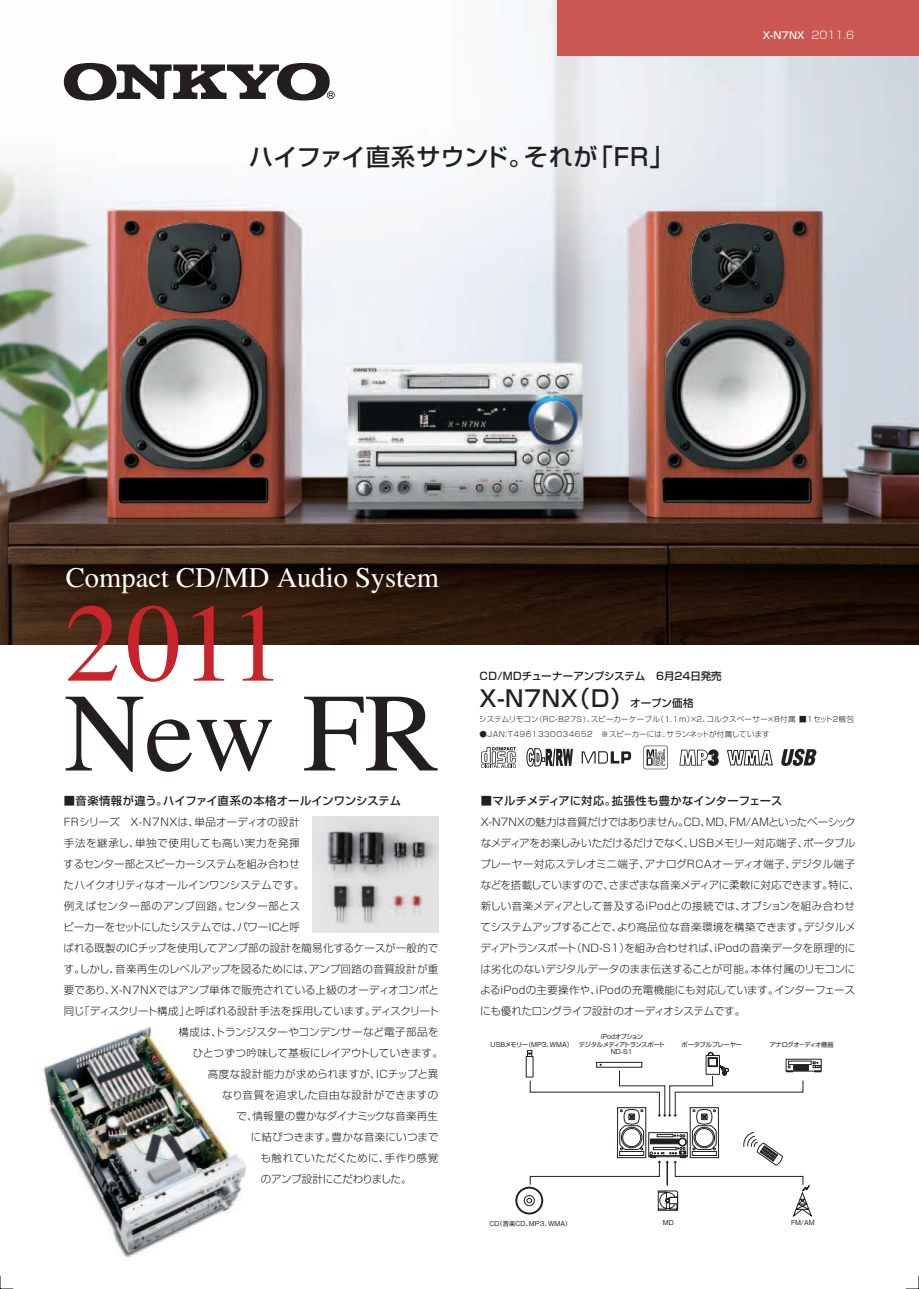
<style>
.page{position:relative;width:919px;height:1289px;background:#fff}
.page>*{position:absolute;margin:0;border:0;box-sizing:border-box;transform-origin:0 0}
.t1{font:111.45px "Times";color:#231f20}
.t2{font:111.45px "Times";color:#c8242b}
.t3{font:28.5px "Times";color:#fff}
.t4{font:24px "Shin Go Pro Medium 90 pv RKSJ H";letter-spacing:.01em;color:#231f20}
.t5{font:22.5px "Shin Go Pro Medium 90 pv RKSJ H";color:#231f20}
.t6{font:11.25px "Shin Go Pro Medium 90 pv RKSJ H";letter-spacing:.02em;color:#231f20}
.t7{font:10.5px/21px "Shin Go Pro Light 90 pv RKSJ H";color:#231f20}
.t8{font:10.5px "Shin Go Pro Light 90 pv RKSJ H";letter-spacing:.035em;color:#231f20}
.t9{font:10.5px "Shin Go Pro Light 90 pv RKSJ H";letter-spacing:-.03em;color:#231f20}
.t10{font:10.5px "Shin Go Pro Light 90 pv RKSJ H";letter-spacing:-.025em;color:#231f20}
.t11{font:10.5px "Shin Go Pro Medium 90 pv RKSJ H";letter-spacing:-.015em;color:#231f20}
.t12{font:10.5px "Shin Go Pro Light 90 pv RKSJ H";letter-spacing:.03em;color:#231f20}
.t13{font:10.5px "Shin Go Pro Light 90 pv RKSJ H";letter-spacing:.055em;color:#231f20}
.t14{font:10.5px "Shin Go Pro Light 90 pv RKSJ H";letter-spacing:.045em;color:#231f20}
.t15{font:10.5px "Shin Go Pro Light 90 pv RKSJ H";letter-spacing:-.055em;color:#231f20}
.t16{font:9.75px "Shin Go Pro Medium 90 pv RKSJ H";color:#fff}
.t17{font:7.5px "Shin Go Pro Light 90 pv RKSJ H";letter-spacing:.03em;color:#231f20}
.t18{font:6.3px "Shin Go Pro Regular 90 pv RKSJ H";letter-spacing:-.03em;color:#231f20}
.t19{font:6.3px "Shin Go Pro Regular 90 pv RKSJ H";letter-spacing:-.055em;color:#231f20}
.t20{font:6.3px "Shin Go Pro Regular 90 pv RKSJ H";letter-spacing:.02em;color:#231f20}
.s1{font-family:"Shin Go Pro Light 90 pv RKSJ H";font-size:10.5px}
.s2{font-size:10.5px}
</style>
<div class="page">
<img style="left:0;top:0;width:918px;height:644px">
<img style="left:43px;top:1027px;width:203px;height:231px">
<svg style="left:64px;top:63px;width:271px;height:37px"></svg>
<div style="left:557px;top:0;width:361px;height:55px;background:#ca5751"></div>
<svg style="left:581px;top:751px;width:50px;height:12px"></svg>
<svg style="left:526px;top:747px;width:47px;height:20px"></svg>
<svg style="left:481px;top:747px;width:35px;height:20px"></svg>
<svg style="left:643px;top:745px;width:24px;height:24px"></svg>
<svg style="left:644px;top:746px;width:23px;height:22px"></svg>
<svg style="left:679px;top:749px;width:39px;height:17px"></svg>
<svg style="left:727px;top:749px;width:46px;height:17px"></svg>
<svg style="left:781px;top:748px;width:35px;height:18px"></svg>
<svg style="left:515px;top:1050px;width:297px;height:166px"></svg>
<svg style="left:529px;top:1058px;width:292px;height:152px"></svg>
<img style="left:312px;top:817px;width:126px;height:115px">
<h3 class="t4" style="left:249px;top:137px;width:426px">ハイファイ直系サウンド。それが「FR」</h3>
<p class="t16" style="left:762px;top:27px;width:93px">X-N7NX <span class="s1">2011.6</span></p>
<h2 class="t3" style="left:66px;top:551px;width:374px">Compact CD/MD Audio System</h2>
<h1 class="t2" style="left:64px;top:539px;width:222px">2011</h1>
<h1 class="t1" style="left:64px;top:628px;width:376px">New FR</h1>
<p class="t6" style="left:64px;top:791px;width:339px">■音楽情報が違う。ハイファイ直系の本格オールインワンシステム</p>
<p class="t12" style="left:64px;top:813px;width:237px">FRシリーズ X-N7NXは、単品オーディオの設計</p>
<p class="t13" style="left:64px;top:834px;width:237px">手法を継承し、単独で使用しても高い実力を発揮</p>
<p class="t9" style="left:64px;top:855px;width:237px">するセンター部とスピーカーシステムを組み合わせ</p>
<p class="t7" style="left:64px;top:873px;width:242px">たハイクオリティなオールインワンシステムです。</p>
<p class="t8" style="left:64px;top:897px;width:238px">例えばセンター部のアンプ回路。センター部とス</p>
<p class="t9" style="left:63px;top:918px;width:238px">ピーカーをセットにしたシステムでは、パワーICと呼</p>
<p class="t7" style="left:64px;top:936px;width:376px">ばれる既製のICチップを使用してアンプ部の設計を簡易化するケースが一般的で</p>
<p class="t7" style="left:64px;top:957px;width:376px">す。しかし、音楽再生のレベルアップを図るためには、アンプ回路の音質設計が重</p>
<p class="t7" style="left:64px;top:978px;width:376px">要であり、X-N7NXではアンプ単体で販売されている上級のオーディオコンポと</p>
<p class="t10" style="left:64px;top:1002px;width:376px">同じ「ディスクリート構成」と呼ばれる設計手法を採用しています。ディスクリート</p>
<p class="t7" style="left:178px;top:1020px;width:261px">構成は、トランジスターやコンデンサーなど電子部品を</p>
<p class="t7" style="left:193px;top:1041px;width:251px">ひとつずつ吟味して基板にレイアウトしていきます。</p>
<p class="t8" style="left:208px;top:1065px;width:232px">高度な設計能力が求められますが、ICチップと異</p>
<p class="t14" style="left:222px;top:1086px;width:217px">なり音質を追求した自由な設計ができますの</p>
<p class="t7" style="left:236px;top:1104px;width:203px">で、情報量の豊かなダイナミックな音楽再生</p>
<p class="t7" style="left:251px;top:1125px;width:189px">に結びつきます。豊かな音楽にいつまで</p>
<p class="t8" style="left:260px;top:1149px;width:179px">も触れていただくために、手作り感覚</p>
<p class="t15" style="left:261px;top:1170px;width:152px">のアンプ設計にこだわりました。</p>
<p class="t11" style="left:479px;top:667px;width:244px">CD/MDチューナーアンプシステム　6月24日発売</p>
<h3 class="t5" style="left:479px;top:679px;width:215px">X-N7NX（D）<span class="s2">オープン価格</span></h3>
<p class="t17" style="left:479px;top:712px;width:376px">システムリモコン（RC-827S）、スピーカーケーブル（1.1m）×2、コルクスペーサー×8付属 ■1セット２梱包</p>
<p class="t17" style="left:479px;top:727px;width:292px">●JAN：T4961330034652　※スピーカーには、サランネットが付属しています</p>
<p class="t6" style="left:480px;top:791px;width:303px">■マルチメディアに対応。拡張性も豊かなインターフェース</p>
<p class="t7" style="left:480px;top:810px;width:381px">X-N7NXの魅力は音質だけではありません。CD、MD、FM/AMといったベーシックなメディアをお楽しみいただけるだけでなく、USBメモリー対応端子、ポータブルプレーヤー対応ステレオミニ端子、アナログRCAオーディオ端子、デジタル端子などを搭載していますので、さまざまな音楽メディアに柔軟に対応できます。特に、新しい音楽メディアとして普及するiPodとの接続では、オプションを組み合わせてシステムアップすることで、より高品位な音楽環境を構築できます。デジタルメディアトランスポート（ND-S1）を組み合わせれば、iPodの音楽データを原理的には劣化のないデジタルデータのまま伝送することが可能。本体付属のリモコンによるiPodの主要操作や、iPodの充電機能にも対応しています。インターフェースにも優れたロングライフ設計のオーディオシステムです。</p>
<p class="t18" style="left:600px;top:1031px;width:44px">iPodオプション</p>
<p class="t19" style="left:490px;top:1038px;width:175px">USBメモリー（MP3、WMA） デジタルメディアトランスポート</p>
<p class="t18" style="left:681px;top:1038px;width:62px">ポータブルプレーヤー</p>
<p class="t18" style="left:769px;top:1038px;width:65px">アナログオ－ディオ機器</p>
<p class="t18" style="left:611px;top:1046px;width:23px">ND-S1</p>
<p class="t20" style="left:489px;top:1218px;width:83px">CD（音楽CD、MP3、WMA）</p>
<p class="t18" style="left:662px;top:1217px;width:12px">MD</p>
<p class="t18" style="left:791px;top:1217px;width:25px">FM/AM</p>
</div>
